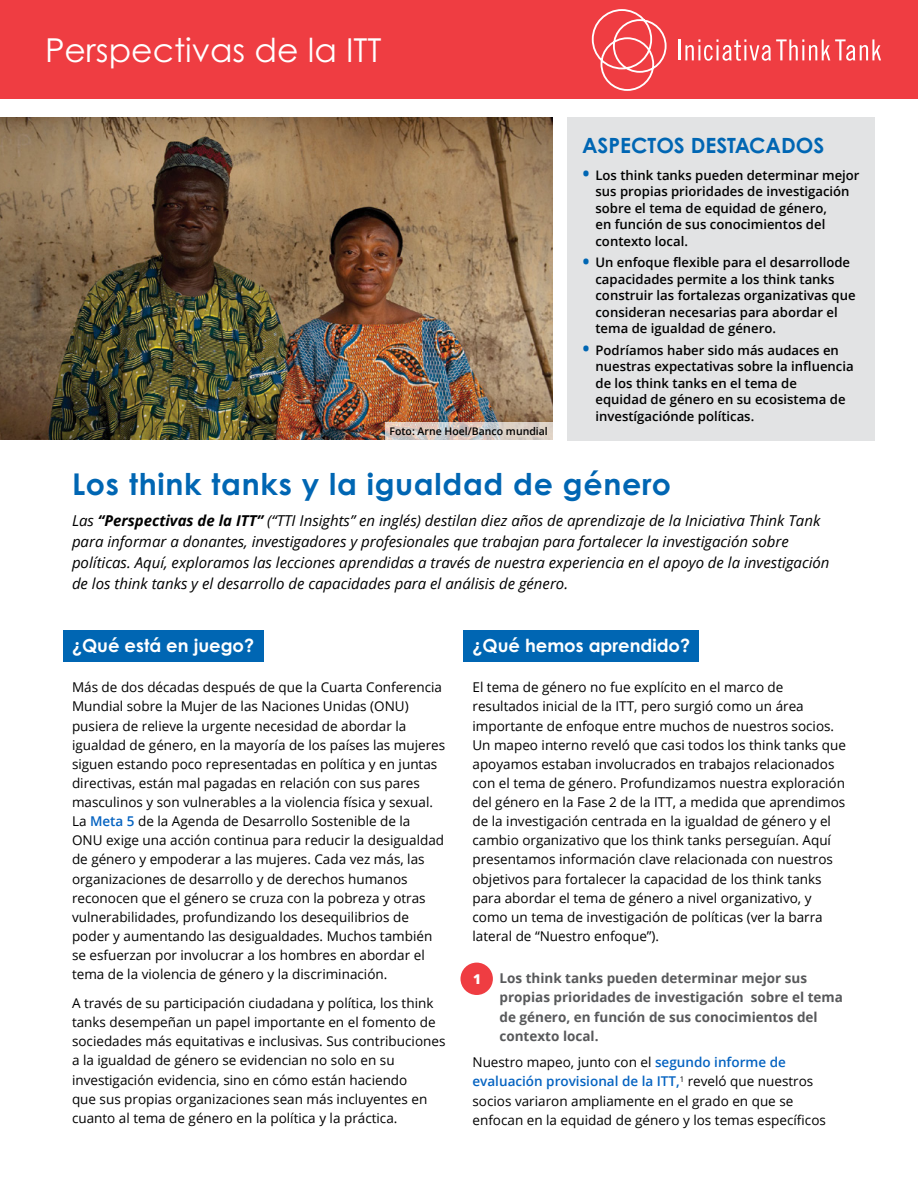
<style>
.page{position:relative;width:918px;height:1188px;background:#fff}
.page>*{position:absolute;margin:0;border:0;box-sizing:border-box;transform-origin:0 0}
.t1{font:33px "Century Gothic Pro";color:#fff}
.t2{font:700 30px "Century Gothic Pro";letter-spacing:.025em;color:#0066b3}
.H2_boxed{font:700 21px "Century Gothic Pro";color:#0066b3}
.t3{font:700 18px "Century Gothic Pro";color:#fff}
.P_intro{font:italic 15px/21px "Open Sans";color:#000}
.t4{font:13.5px/19px "Open Sans";color:#000}
.NL{font:700 13.5px/19.2px "Open Sans";color:#58595b}
.NL-2{font:800 13.5px "Open Sans";color:#fff}
.t5{font:600 13.2px/16.5px "Open Sans";color:#000}
.t6{font:600 10.5px "Open Sans";color:#000}
.s1{font-size:21px;color:#0066b3}
.s2{font-weight:700}
.s3{font-weight:600;color:#0563c1}
</style>
<div class="page">
<div style="left:0;top:0;width:918px;height:99px;background:#ef3d42"></div>
<svg style="left:592px;top:9px;width:75px;height:82px"></svg>
<hr style="left:679px;top:39px;width:2px;height:21px;background:#fff">
<svg style="left:685px;top:39px;width:196px;height:22px"></svg>
<div style="left:567px;top:117px;width:308px;height:324px;background:#e2e3e4"></div>
<div style="left:63px;top:630px;width:200px;height:32px;background:#0066b3"></div>
<div style="left:464px;top:630px;width:235px;height:32px;background:#0066b3"></div>
<div style="left:460px;top:963px;width:33px;height:32px;background:#ef3d42;border-radius:50%"></div>
<img style="left:0;top:117px;width:552px;height:323px">
<svg style="left:385px;top:423px;width:167px;height:17px;background:#d6cbc4"></svg>
<p class="t1" style="left:45px;top:30px;width:338px">Perspectivas de la ITT</p>
<p class="t6" style="left:390px;top:424px;width:160px">Foto: Arne Hoel/Banco mundial</p>
<p class="H2_boxed" style="left:582px;top:132px;width:244px">ASPECTOS DESTACADOS</p>
<p class="t5" style="left:596px;top:167px;width:266px;text-indent:-14px"><span class="s1">•</span> Los think tanks pueden determinar mejor sus propias prioridades de investigación sobre el tema de equidad de género,<br>en función de sus conocimientos del contexto local.</p>
<p class="t5" style="left:596px;top:254px;width:262px;text-indent:-14px"><span class="s1">•</span> Un enfoque flexible para el desarrollode capacidades permite a los think tanks construir las fortalezas organizativas que consideran necesarias para abordar el tema de igualdad de género.</p>
<p class="t5" style="left:596px;top:341px;width:260px;text-indent:-14px"><span class="s1">•</span> Podríamos haber sido más audaces en nuestras expectativas sobre la influencia de los think tanks en el tema de<br>equidad de género en su ecosistema de investígaciónde políticas.</p>
<h1 class="t2" style="left:72px;top:465px;width:601px">Los think tanks y la igualdad de género</h1>
<p class="P_intro" style="left:72px;top:510px;width:759px">Las <span class="s2">“Perspectivas de la ITT”</span> (“TTI Insights” en inglés) destilan diez años de aprendizaje de la Iniciativa Think Tank para informar a donantes, investigadores y profesionales que trabajan para fortalecer la investigación sobre políticas. Aquí, exploramos las lecciones aprendidas a través de nuestra experiencia en el apoyo de la investigación de los think tanks y el desarrollo de capacidades para el análisis de género.</p>
<h2 class="t3" style="left:72px;top:634px;width:184px">¿Qué está en juego?</h2>
<p class="t4" style="left:72px;top:678px;width:375px">Más de dos décadas después de que la Cuarta Conferencia Mundial sobre la Mujer de las Naciones Unidas (ONU) pusiera de relieve la urgente necesidad de abordar la igualdad de género, en la mayoría de los países las mujeres siguen estando poco representadas en política y en juntas directivas, están mal pagadas en relación con sus pares masculinos y son vulnerables a la violencia física y sexual.<br>La <span class="s3">Meta 5</span> de la Agenda de Desarrollo Sostenible de la<br>ONU exige una acción continua para reducir la desigualdad de género y empoderar a las mujeres. Cada vez más, las organizaciones de desarrollo y de derechos humanos reconocen que el género se cruza con la pobreza y otras vulnerabilidades, profundizando los desequilibrios de poder y aumentando las desigualdades. Muchos también se esfuerzan por involucrar a los hombres en abordar el tema de la violencia de género y la discriminación.</p>
<p class="t4" style="left:72px;top:993px;width:375px">A través de su participación ciudadana y política, los think tanks desempeñan un papel importante en el fomento de sociedades más equitativas e inclusivas. Sus contribuciones a la igualdad de género se evidencian no solo en su investigación evidencia, sino en cómo están haciendo<br>que sus propias organizaciones sean más incluyentes en cuanto al tema de género en la política y la práctica.</p>
<h2 class="t3" style="left:472px;top:634px;width:219px">¿Qué hemos aprendido?</h2>
<p class="t4" style="left:472px;top:678px;width:375px">El tema de género no fue explícito en el marco de resultados inicial de la ITT, pero surgió como un área importante de enfoque entre muchos de nuestros socios.<br>Un mapeo interno reveló que casi todos los think tanks que apoyamos estaban involucrados en trabajos relacionados con el tema de género. Profundizamos nuestra exploración del género en la Fase 2 de la ITT, a medida que aprendimos de la investigación centrada en la igualdad de género y el cambio organizativo que los think tanks perseguían. Aquí presentamos información clave relacionada con nuestros objetivos para fortalecer la capacidad de los think tanks para abordar el tema de género a nivel organizativo, y como un tema de investigación de políticas (ver la barra lateral de “Nuestro enfoque”).</p>
<p class="NL" style="left:500px;top:969px;width:345px">Los think tanks pueden determinar mejor sus propias prioridades de investigación sobre el tema de género, en función de sus conocimientos del contexto local.</p>
<p class="t4" style="left:472px;top:1053px;width:355px">Nuestro mapeo, junto con el <span class="s3">segundo informe de evaluación provisional de la ITT,</span><sup>1</sup> reveló que nuestros socios variaron ampliamente en el grado en que se enfocan en la equidad de género y los temas específicos</p>
<p class="NL-2" style="left:473px;top:969px;width:9px">1</p>
</div>
